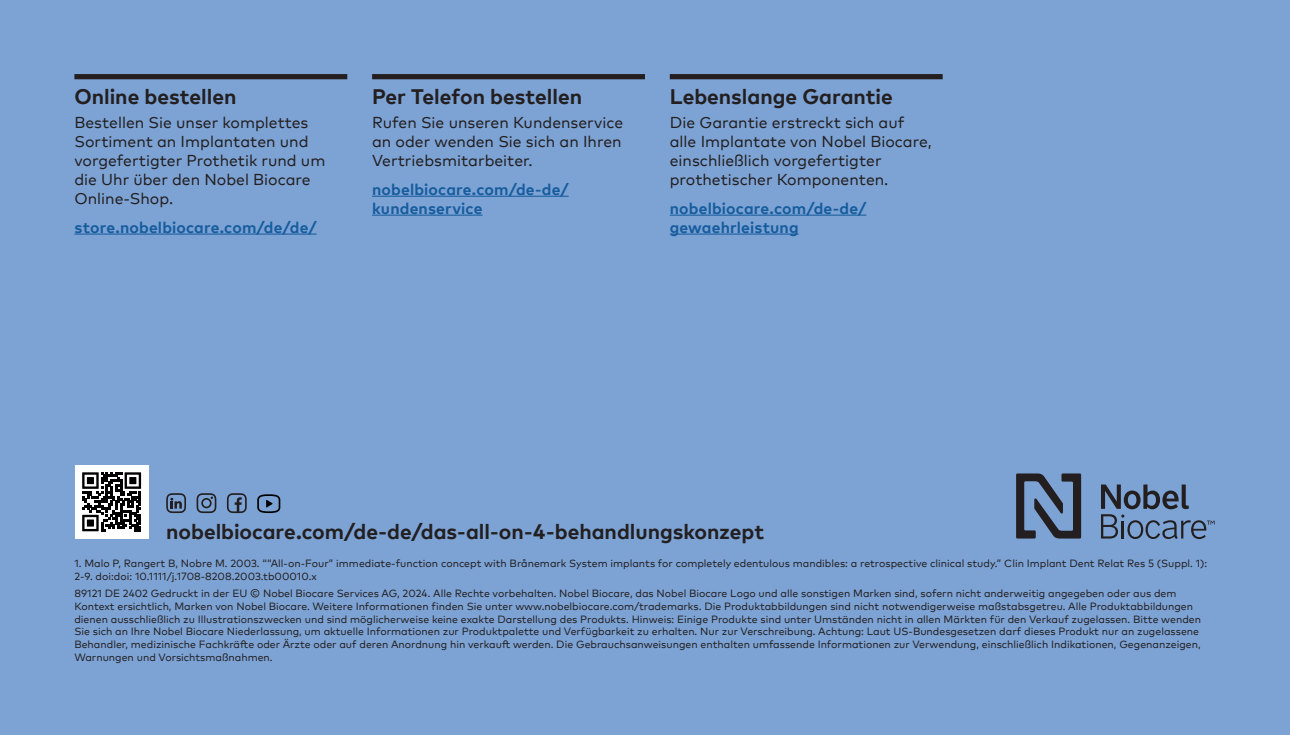
<style>
.page{position:relative;width:1290px;height:735px;background:#fff}
.page>*{position:absolute;margin:0;border:0;box-sizing:border-box;transform-origin:0 0}
.H_12_website{font:700 21px "Mark Pro";color:#231f20}
.B_9_CTA{font:15.75px/18.9px "Mark Pro";color:#231f20}
.B_9_CTA-2{font:700 15.75px/18.9px "Mark Pro";letter-spacing:.01em;color:#175d9e}
.Disclaimer{font:10.5px/12.6px "Mark Pro";color:#231f20}
</style>
<div class="page">
<div style="left:0;top:0;width:1290px;height:734px;background:#7da3d5"></div>
<div style="left:75px;top:464px;width:73px;height:74px;background:#fff"></div>
<svg style="left:82px;top:472px;width:59px;height:59px"></svg>
<svg style="left:166px;top:493px;width:20px;height:20px"></svg>
<svg style="left:197px;top:493px;width:19px;height:20px"></svg>
<svg style="left:227px;top:493px;width:20px;height:20px"></svg>
<svg style="left:257px;top:494px;width:23px;height:19px"></svg>
<svg style="left:1101px;top:484px;width:113px;height:54px"></svg>
<svg style="left:1016px;top:473px;width:65px;height:65px"></svg>
<div style="left:74px;top:74px;width:273px;height:5px;background:#231f20"></div>
<hr style="left:74px;top:233px;width:243px;height:1px;background:#175d9e">
<div style="left:670px;top:74px;width:273px;height:5px;background:#231f20"></div>
<hr style="left:670px;top:214px;width:196px;height:1px;background:#175d9e">
<hr style="left:670px;top:233px;width:129px;height:1px;background:#175d9e">
<div style="left:372px;top:74px;width:273px;height:5px;background:#231f20"></div>
<hr style="left:372px;top:195px;width:197px;height:2px;background:#175d9e">
<hr style="left:372px;top:214px;width:110px;height:1px;background:#175d9e">
<p class="H_12_website" style="left:74px;top:81px;width:164px">Online bestellen</p>
<p class="B_9_CTA" style="left:74px;top:112px;width:252px">Bestellen Sie unser komplettes<br>Sortiment an Implantaten und vorgefertigter Prothetik rund um die Uhr über den Nobel Biocare<br>Online-Shop.</p>
<p class="B_9_CTA-2" style="left:74px;top:216px;width:244px">store.nobelbiocare.com/de/de/</p>
<p class="H_12_website" style="left:372px;top:81px;width:212px">Per Telefon bestellen</p>
<p class="B_9_CTA" style="left:372px;top:112px;width:253px;text-align:justify">Rufen Sie unseren Kundenservice an oder wenden Sie sich an Ihren Vertriebsmitarbeiter.</p>
<p class="B_9_CTA-2" style="left:372px;top:178px;width:198px">nobelbiocare.com/de-de/ kundenservice</p>
<p class="H_12_website" style="left:670px;top:81px;width:225px">Lebenslange Garantie</p>
<p class="B_9_CTA" style="left:670px;top:112px;width:263px">Die Garantie erstreckt sich auf alle Implantate von Nobel Biocare, einschließlich vorgefertigter prothetischer Komponenten.</p>
<p class="B_9_CTA-2" style="left:670px;top:197px;width:198px">nobelbiocare.com/de-de/ gewaehrleistung</p>
<p class="H_12_website" style="left:166px;top:515px;width:599px">nobelbiocare.com/de-de/das-all-on-4-behandlungskonzept</p>
<p class="Disclaimer" style="left:74px;top:556px;width:1134px">1. Malo P, Rangert B, Nobre M. 2003. ““All-on-Four” immediate-function concept with Brånemark System implants for completely edentulous mandibles: a retrospective clinical study.” Clin Implant Dent Relat Res 5 (Suppl. 1):<br>2-9. doi:doi: 10.1111/j.1708-8208.2003.tb00010.x</p>
<p class="Disclaimer" style="left:74px;top:586px;width:1128px">89121 DE 2402 Gedruckt in der EU © Nobel Biocare Services AG, 2024. Alle Rechte vorbehalten. Nobel Biocare, das Nobel Biocare Logo und alle sonstigen Marken sind, sofern nicht anderweitig angegeben oder aus dem Kontext ersichtlich, Marken von Nobel Biocare. Weitere Informationen finden Sie unter www.nobelbiocare.com/trademarks. Die Produktabbildungen sind nicht notwendigerweise maßstabsgetreu. Alle Produktabbildungen dienen ausschließlich zu Illustrationszwecken und sind möglicherweise keine exakte Darstellung des Produkts. Hinweis: Einige Produkte sind unter Umständen nicht in allen Märkten für den Verkauf zugelassen. Bitte wenden Sie sich an Ihre Nobel Biocare Niederlassung, um aktuelle Informationen zur Produktpalette und Verfügbarkeit zu erhalten. Nur zur Verschreibung. Achtung: Laut US-Bundesgesetzen darf dieses Produkt nur an zugelassene Behandler, medizinische Fachkräfte oder Ärzte oder auf deren Anordnung hin verkauft werden. Die Gebrauchsanweisungen enthalten umfassende Informationen zur Verwendung, einschließlich Indikationen, Gegenanzeigen, Warnungen und Vorsichtsmaßnahmen.</p>
</div>
